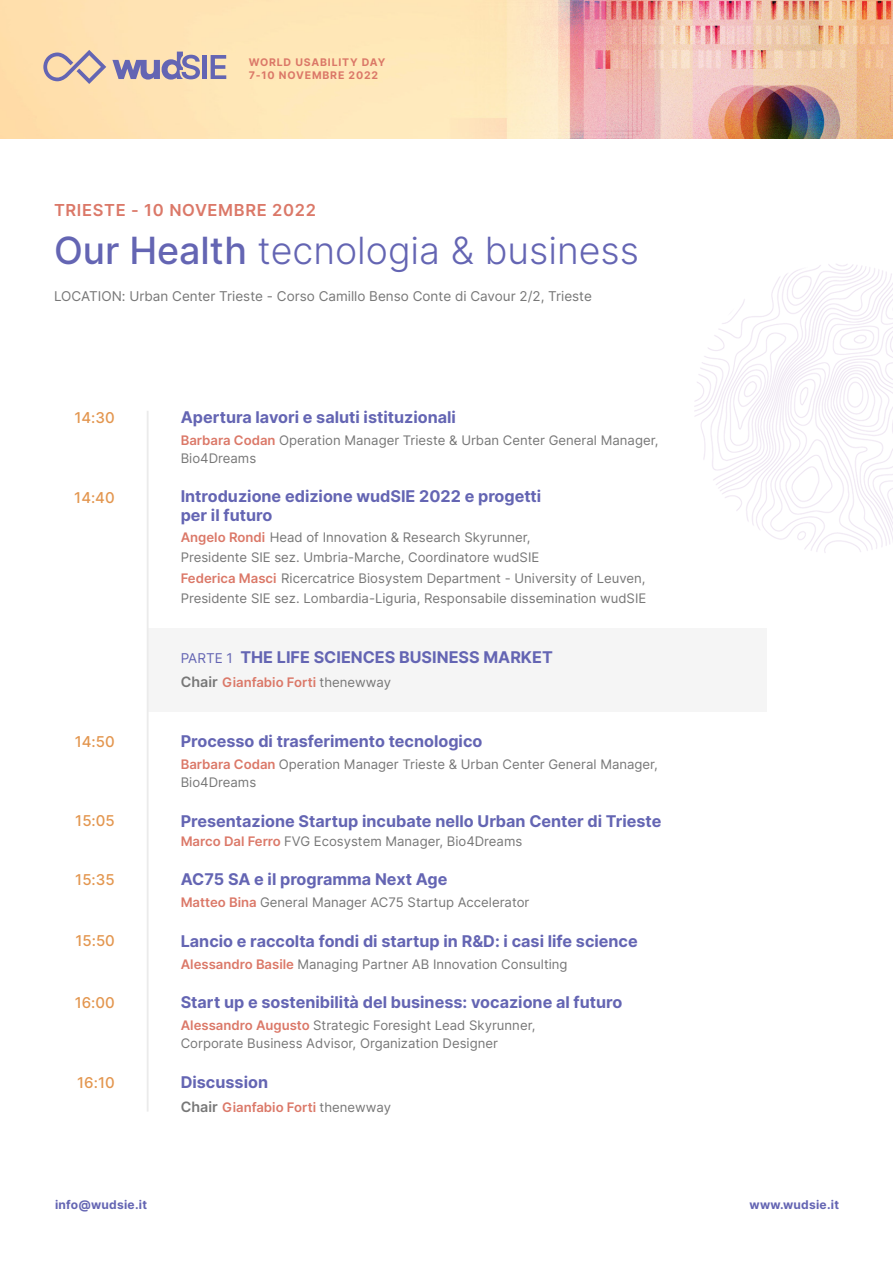
<style>
.page{position:relative;width:893px;height:1263px;background:#fff}
.page>*{position:absolute;margin:0;border:0;box-sizing:border-box;transform-origin:0 0}
.t1{font:300 37.5px "Inter";color:#6465b3}
.t2{font:600 16.5px "Inter";letter-spacing:.04em;color:#db7868}
.t3{font:700 16.2px/18.9px "Inter";color:#6465b3}
.t4{font:500 14.85px "Inter";color:#e3964f}
.t5{font:13.5px "Inter";color:#777}
.t6{font:13.2px/17.9px "Inter";color:#777}
.t7{font:600 13.2px "Inter";color:#db7868}
.t8{font:700 12px "Inter";letter-spacing:.02em;color:#6465b3}
.t9{font:700 10.5px "Inter";letter-spacing:.08em;color:#db7868}
.s1{font-weight:500}
.s2{font-weight:600;color:#db7868}
.s3{font-weight:400;font-size:13.5px}
.s4{font-size:14.25px;color:#777}
.s5{font-weight:400;color:#777}
</style>
<div class="page">
<div style="left:148px;top:628px;width:618px;height:83px;background:#f5f5f5"></div>
<img style="left:695px;top:264px;width:198px;height:289px">
<img style="left:0;top:0;width:893px;height:138px">
<hr style="left:147px;top:411px;width:2px;height:700px;background:#ebebeb">
<hr style="left:203px;top:55px;width:4px;height:24px;background:#6465b3">
<svg style="left:211px;top:55px;width:15px;height:24px"></svg>
<svg style="left:112px;top:52px;width:88px;height:28px"></svg>
<svg style="left:43px;top:50px;width:63px;height:34px"></svg>
<p class="t9" style="left:249px;top:55px;width:138px">WORLD USABILITY DAY</p>
<p class="t9" style="left:249px;top:68px;width:131px">7-10 NOVEMBRE 2022</p>
<p class="t2" style="left:54px;top:198px;width:263px">TRIESTE - 10 NOVEMBRE 2022</p>
<p class="t1" style="left:54px;top:223px;width:587px"><span class="s1">Our Health</span> tecnologia &amp; business</p>
<p class="t5" style="left:54px;top:286px;width:539px">LOCATION: Urban Center Trieste - Corso Camillo Benso Conte di Cavour 2/2, Trieste</p>
<p class="t4" style="left:74px;top:406px;width:42px">14:30</p>
<p class="t4" style="left:74px;top:486px;width:42px">14:40</p>
<p class="t4" style="left:75px;top:731px;width:41px">14:50</p>
<p class="t4" style="left:75px;top:810px;width:41px">15:05</p>
<p class="t4" style="left:75px;top:869px;width:41px">15:35</p>
<p class="t4" style="left:76px;top:930px;width:41px">15:50</p>
<p class="t4" style="left:75px;top:992px;width:42px">16:00</p>
<p class="t4" style="left:77px;top:1071px;width:39px">16:10</p>
<p class="t3" style="left:181px;top:407px;width:277px">Apertura lavori e saluti istituzionali</p>
<p class="t6" style="left:181px;top:431px;width:479px"><span class="s2">Barbara Codan</span> Operation Manager Trieste &amp; Urban Center General Manager,<br>Bio4Dreams</p>
<p class="t3" style="left:181px;top:487px;width:362px">Introduzione edizione wudSIE 2022 e progetti per il futuro</p>
<p class="t6" style="left:181px;top:526px;width:360px;line-height:20.5px"><span class="s2">Angelo Rondi</span> Head of Innovation &amp; Research Skyrunner,<br>Presidente SIE sez. Umbria-Marche, Coordinatore wudSIE</p>
<p class="t6" style="left:181px;top:567px;width:467px;line-height:20.5px"><span class="s2">Federica Masci</span> Ricercatrice Biosystem Department - University of Leuven,<br>Presidente SIE sez. Lombardia-Liguria, Responsabile dissemination wudSIE</p>
<p class="t3" style="left:181px;top:648px;width:374px"><span class="s3">PARTE 1</span> THE LIFE SCIENCES BUSINESS MARKET</p>
<p class="t7" style="left:181px;top:673px;width:212px"><span class="s4">Chair</span> Gianfabio Forti <span class="s5">thenewway</span></p>
<p class="t3" style="left:181px;top:731px;width:303px">Processo di trasferimento tecnologico</p>
<p class="t6" style="left:181px;top:755px;width:479px"><span class="s2">Barbara Codan</span> Operation Manager Trieste &amp; Urban Center General Manager,<br>Bio4Dreams</p>
<p class="t3" style="left:181px;top:811px;width:482px">Presentazione Startup incubate nello Urban Center di Trieste</p>
<p class="t6" style="left:181px;top:831px;width:343px"><span class="s2">Marco Dal Ferro</span> FVG Ecosystem Manager, Bio4Dreams</p>
<p class="t3" style="left:181px;top:869px;width:268px">AC75 SA e il programma Next Age</p>
<p class="t6" style="left:181px;top:893px;width:350px"><span class="s2">Matteo Bina</span> General Manager AC75 Startup Accelerator</p>
<p class="t3" style="left:181px;top:931px;width:459px">Lancio e raccolta fondi di startup in R&amp;D: i casi life science</p>
<p class="t6" style="left:181px;top:955px;width:388px"><span class="s2">Alessandro Basile</span> Managing Partner AB Innovation Consulting</p>
<p class="t3" style="left:181px;top:992px;width:443px">Start up e sostenibilità del business: vocazione al futuro</p>
<p class="t6" style="left:181px;top:1016px;width:356px"><span class="s2">Alessandro Augusto</span> Strategic Foresight Lead Skyrunner,<br>Corporate Business Advisor, Organization Designer</p>
<p class="t3" style="left:181px;top:1072px;width:89px">Discussion</p>
<p class="t7" style="left:181px;top:1097px;width:212px"><span class="s4">Chair</span> Gianfabio Forti <span class="s5">thenewway</span></p>
<p class="t8" style="left:55px;top:1196px;width:93px">info@wudsie.it</p>
<p class="t8" style="left:750px;top:1196px;width:91px">www.wudsie.it</p>
</div>
